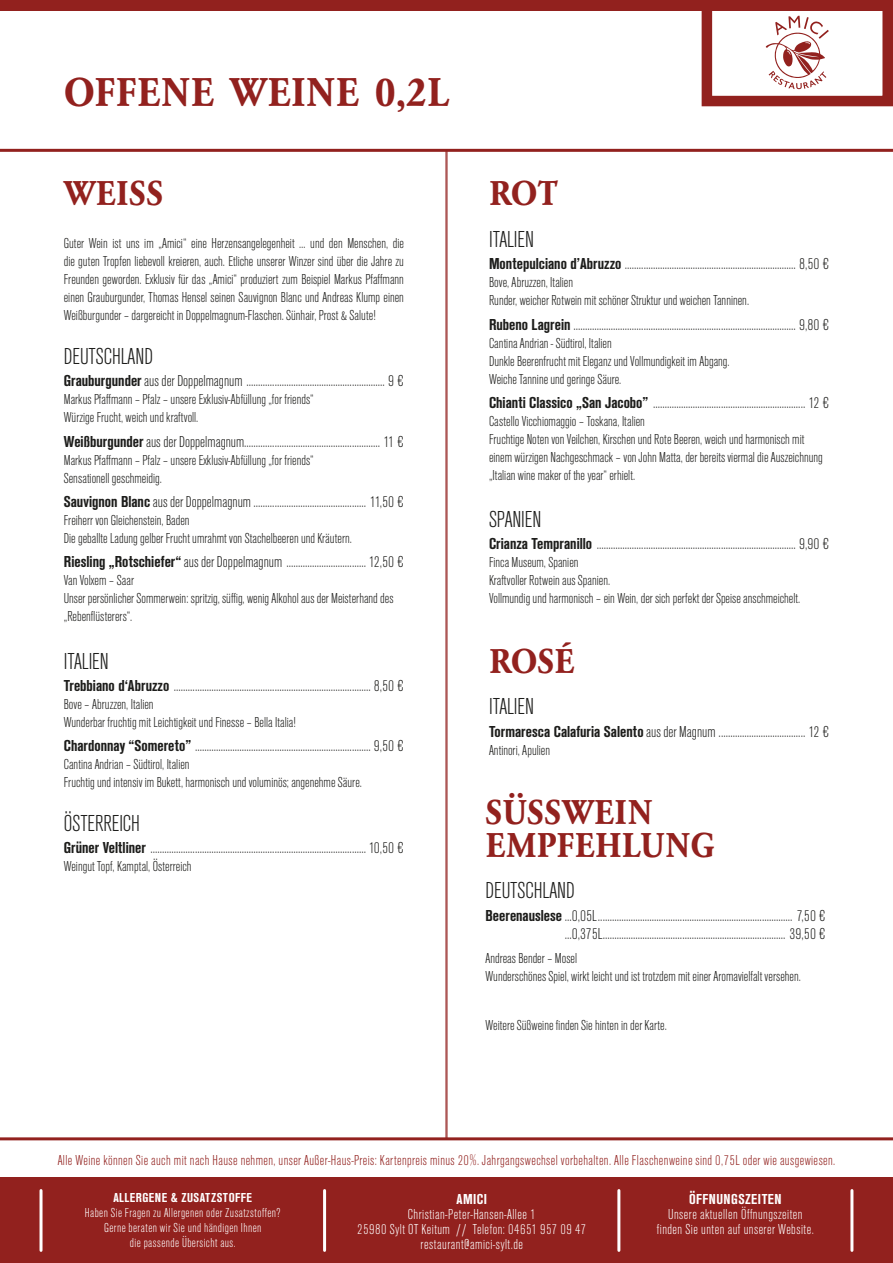
<style>
.page{position:relative;width:893px;height:1263px;background:#fff}
.page>*{position:absolute;margin:0;border:0;box-sizing:border-box;transform-origin:0 0}
.t1{font:700 condensed 42px "Garamond Std";color:#92211e}
.t2{font:700 condensed 36px/33px "Garamond Std";color:#92211e}
.t3{font:300 condensed 24px "Ancona";color:#1d1d1b}
.t4{font:300 condensed 16.5px/18px "Ancona";color:#1d1d1b;text-align:right}
.t5{font:300 condensed 15px/18px "Ancona";color:#1d1d1b}
.t6{font:300 condensed 15px "Ancona";letter-spacing:.025em;color:#92211e}
.t7{font:300 condensed 15px/15px "Ancona";letter-spacing:.03em;color:#fff;text-align:center}
.t8{font:700 condensed 15px "Ancona";letter-spacing:.03em;color:#fff}
.t9{font:300 condensed 13.5px/15px "Ancona";letter-spacing:.03em;color:#fff;text-align:center}
.t10{font:700 condensed 13.5px "Ancona";letter-spacing:.03em;color:#fff}
.s1{font-weight:700}
</style>
<div class="page">
<hr style="left:0;top:149px;width:893px;height:3px;background:#92211e">
<hr style="left:0;top:1137px;width:893px;height:3px;background:#92211e">
<div style="left:702px;top:0;width:191px;height:106px;border:10px solid #92211e"></div>
<svg style="left:766px;top:16px;width:63px;height:73px"></svg>
<div style="left:0;top:1178px;width:893px;height:85px;background:#92211e"></div>
<div style="left:0;top:0;width:893px;height:11px;background:#92211e"></div>
<hr style="left:892px;top:0;width:1px;height:106px;background:#92211e">
<hr style="left:447px;top:151px;width:1px;height:987px;background:#92211e">
<hr style="left:446px;top:151px;width:1px;height:987px;background:#92211e">
<hr style="left:323px;top:1190px;width:3px;height:60px;background:#fff">
<hr style="left:40px;top:1190px;width:3px;height:60px;background:#fff">
<hr style="left:617px;top:1190px;width:3px;height:60px;background:#fff">
<hr style="left:850px;top:1190px;width:3px;height:60px;background:#fff">
<h1 class="t1" style="left:64px;top:68px;width:387px">OFFENE WEINE 0,2L</h1>
<h2 class="t2" style="left:64px;top:177px;width:101px">WEISS</h2>
<p class="t5" style="left:64px;top:235px;width:342px;text-align:justify">Guter Wein ist uns im „Amici“ eine Herzensangelegenheit … und den Menschen, die die guten Tropfen liebevoll kreieren, auch. Etliche unserer Winzer sind über die Jahre zu Freunden geworden. Exklusiv für das „Amici“ produziert zum Beispiel Markus Pfaffmann einen Grauburgunder, Thomas Hensel seinen Sauvignon Blanc und Andreas Klump einen Weißburgunder – dargereicht in Doppelmagnum-Flaschen. Sünhair, Prost &amp; Salute!</p>
<h3 class="t3" style="left:64px;top:344px;width:91px">DEUTSCHLAND</h3>
<p class="t4" style="left:64px;top:372px;width:342px"><span class="s1">Grauburgunder</span> aus der Doppelmagnum ........................................................... 9 €</p>
<p class="t5" style="left:64px;top:391px;width:251px">Markus Pfaffmann – Pfalz – unsere Exklusiv-Abfüllung „for friends“<br>Würzige Frucht, weich und kraftvoll.</p>
<p class="t4" style="left:64px;top:433px;width:342px"><span class="s1">Weißburgunder</span> aus der Doppelmagnum.......................................................... 11 €</p>
<p class="t5" style="left:64px;top:451px;width:251px">Markus Pfaffmann – Pfalz – unsere Exklusiv-Abfüllung „for friends“<br>Sensationell geschmeidig.</p>
<p class="t4" style="left:64px;top:493px;width:342px"><span class="s1">Sauvignon Blanc</span> aus der Doppelmagnum ................................................ 11,50 €</p>
<p class="t5" style="left:64px;top:512px;width:290px">Freiherr von Gleichenstein, Baden<br>Die geballte Ladung gelber Frucht umrahmt von Stachelbeeren und Kräutern.</p>
<p class="t4" style="left:64px;top:553px;width:342px"><span class="s1">Riesling „Rotschiefer“</span> aus der Doppelmagnum .................................. 12,50 €</p>
<p class="t5" style="left:64px;top:572px;width:331px">Van Volxem – Saar<br>Unser persönlicher Sommerwein: spritzig, süffig, wenig Alkohol aus der Meisterhand des „Rebenflüsterers“.</p>
<h3 class="t3" style="left:64px;top:648px;width:46px">ITALIEN</h3>
<p class="t4" style="left:64px;top:677px;width:342px"><span class="s1">Trebbiano d‘Abruzzo</span> .................................................................................... 8,50 €</p>
<p class="t5" style="left:64px;top:695px;width:234px">Bove – Abruzzen, Italien<br>Wunderbar fruchtig mit Leichtigkeit und Finesse – Bella Italia!</p>
<p class="t4" style="left:64px;top:737px;width:342px"><span class="s1">Chardonnay “Somereto”</span> ........................................................................... 9,50 €</p>
<p class="t5" style="left:64px;top:756px;width:300px">Cantina Andrian – Südtirol, Italien<br>Fruchtig und intensiv im Bukett, harmonisch und voluminös; angenehme Säure.</p>
<h3 class="t3" style="left:64px;top:810px;width:78px">ÖSTERREICH</h3>
<p class="t4" style="left:64px;top:839px;width:342px"><span class="s1">Grüner Veltliner</span> ............................................................................................ 10,50 €</p>
<p class="t5" style="left:64px;top:858px;width:129px">Weingut Topf, Kamptal, Österreich</p>
<h2 class="t2" style="left:489px;top:177px;width:70px">ROT</h2>
<h3 class="t3" style="left:489px;top:226px;width:46px">ITALIEN</h3>
<p class="t4" style="left:489px;top:255px;width:342px"><span class="s1">Montepulciano d’Abruzzo</span> ......................................................................... 8,50 €</p>
<p class="t5" style="left:489px;top:274px;width:262px">Bove, Abruzzen, Italien<br>Runder, weicher Rotwein mit schöner Struktur und weichen Tanninen.</p>
<p class="t4" style="left:489px;top:316px;width:342px"><span class="s1">Rubeno Lagrein</span> ............................................................................................... 9,80 €</p>
<p class="t5" style="left:489px;top:334px;width:242px">Cantina Andrian - Südtirol, Italien<br>Dunkle Beerenfrucht mit Eleganz und Vollmundigkeit im Abgang.<br>Weiche Tannine und geringe Säure.</p>
<p class="t4" style="left:489px;top:394px;width:342px"><span class="s1">Chianti Classico „San Jacobo”</span> ................................................................. 12 €</p>
<p class="t5" style="left:489px;top:412px;width:335px">Castello Vicchiomaggio – Toskana, Italien<br>Fruchtige Noten von Veilchen, Kirschen und Rote Beeren, weich und harmonisch mit einem würzigen Nachgeschmack – von John Matta, der bereits viermal die Auszeichnung „Italian wine maker of the year“ erhielt.</p>
<h3 class="t3" style="left:489px;top:507px;width:54px">SPANIEN</h3>
<p class="t4" style="left:489px;top:535px;width:342px"><span class="s1">Crianza Tempranillo</span> ..................................................................................... 9,90 €</p>
<p class="t5" style="left:489px;top:554px;width:313px">Finca Museum, Spanien<br>Kraftvoller Rotwein aus Spanien.<br>Vollmundig und harmonisch – ein Wein, der sich perfekt der Speise anschmeichelt.</p>
<h2 class="t2" style="left:489px;top:644px;width:87px">ROSÉ</h2>
<h3 class="t3" style="left:489px;top:694px;width:46px">ITALIEN</h3>
<p class="t4" style="left:489px;top:722px;width:342px"><span class="s1">Tormaresca Calafuria Salento</span> aus der Magnum ..................................... 12 €</p>
<p class="t5" style="left:489px;top:741px;width:63px">Antinori, Apulien</p>
<h2 class="t2" style="left:485px;top:795px;width:231px">SÜSSWEIN<br>EMPFEHLUNG</h2>
<h3 class="t3" style="left:485px;top:878px;width:91px">DEUTSCHLAND</h3>
<p class="t4" style="left:485px;top:907px;width:342px"><span class="s1">Beerenauslese</span> ...0,05L................................................................................... 7,50 € ...0,375L.............................................................................. 39,50 €</p>
<p class="t5" style="left:485px;top:949px;width:317px">Andreas Bender – Mosel<br>Wunderschönes Spiel, wirkt leicht und ist trotzdem mit einer Aromavielfalt versehen.</p>
<p class="t5" style="left:485px;top:1016px;width:183px">Weitere Süßweine finden Sie hinten in der Karte.</p>
<p class="t6" style="left:58px;top:1152px;width:779px">Alle Weine können Sie auch mit nach Hause nehmen, unser Außer-Haus-Preis: Kartenpreis minus 20%. Jahrgangswechsel vorbehalten. Alle Flaschenweine sind 0,75L oder wie ausgewiesen.</p>
<p class="t10" style="left:113px;top:1190px;width:140px">ALLERGENE &amp; ZUSATZSTOFFE</p>
<p class="t9" style="left:85px;top:1206px;width:197px">Haben Sie Fragen zu Allergenen oder Zusatzstoffen?<br>Gerne beraten wir Sie und händigen Ihnen<br>die passende Übersicht aus.</p>
<p class="t8" style="left:456px;top:1190px;width:32px">AMICI</p>
<p class="t7" style="left:357px;top:1206px;width:230px">Christian-Peter-Hansen-Allee 1<br>25980 Sylt OT Keitum // Telefon: 04651 957 09 47 restaurant@amici-sylt.de</p>
<p class="t8" style="left:689px;top:1190px;width:94px">ÖFFNUNGSZEITEN</p>
<p class="t7" style="left:657px;top:1206px;width:158px">Unsere aktuellen Öffnungszeiten finden Sie unten auf unserer Website.</p>
</div>
